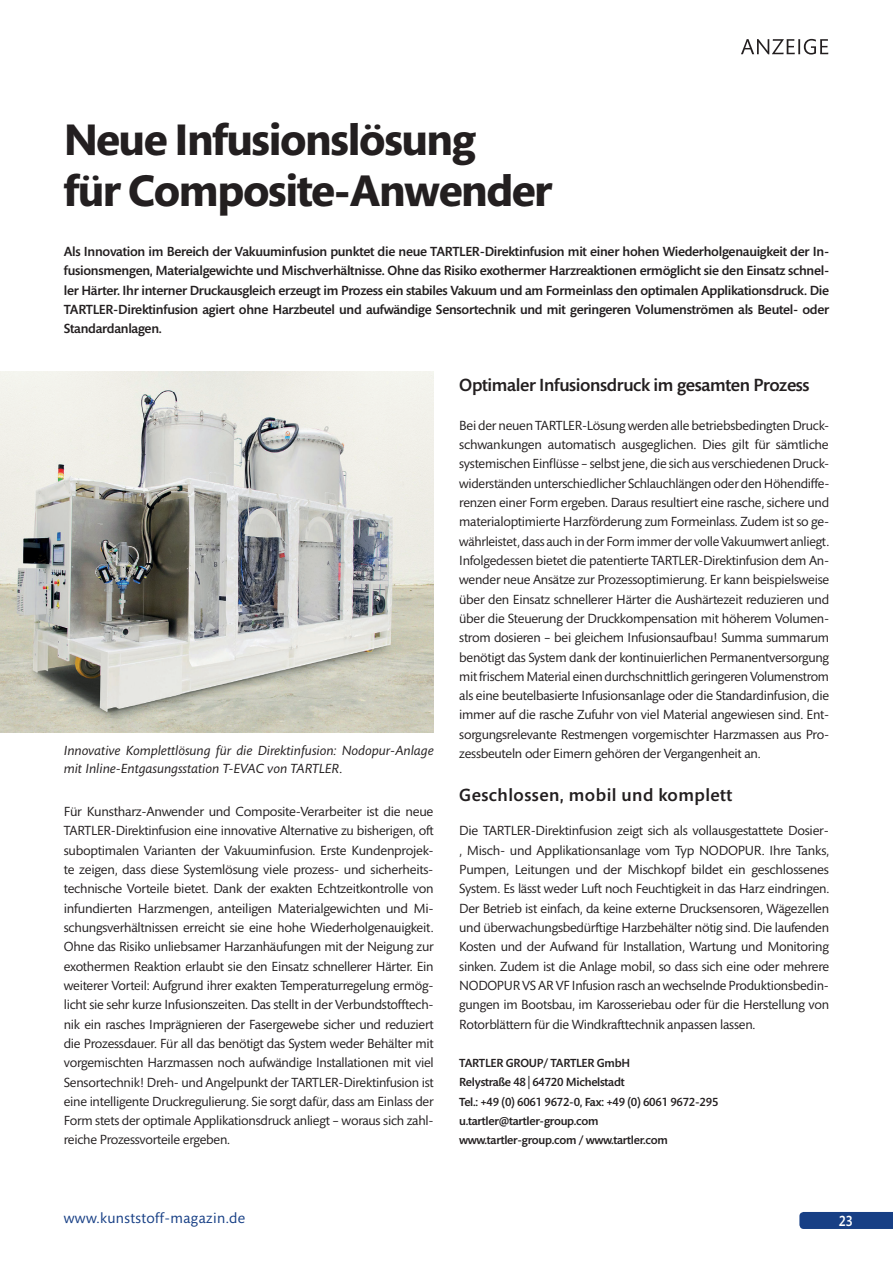
<style>
.page{position:relative;width:893px;height:1263px;background:#fff}
.page>*{position:absolute;margin:0;border:0;box-sizing:border-box;transform-origin:0 0}
.t1{font:700 45px/51px "Mundo Sans Pro";letter-spacing:-.03em;color:#231f20}
.t2{font:500 18px "Mundo Sans Pro";letter-spacing:-.02em;color:#231f20}
.t3{font:500 18px "Mundo Sans Pro";letter-spacing:.025em;color:#231f20}
.t4{font:15px "Mundo Sans Pro";letter-spacing:.025em;color:#173f85}
.t5{font:500 15px "Mundo Sans Pro";color:#fff;scale:.88 1}
.t6{font:13.5px/19.4px "Mundo Sans Pro";letter-spacing:-.02em;color:#231f20;text-align:justify}
.t7{font:500 13.5px/19.4px "Mundo Sans Pro";letter-spacing:-.02em;color:#231f20;text-align:justify}
.t8{font:italic 13.5px/18px "Mundo Sans Pro";color:#231f20}
.t9{font:500 12px/19.4px "Mundo Sans Pro";letter-spacing:-.02em;color:#231f20}
</style>
<div class="page">
<div style="left:799px;top:1212px;width:94px;height:17px;background:#173f85"></div>
<svg style="left:741px;top:39px;width:87px;height:16px"></svg>
<img style="left:0;top:372px;width:434px;height:361px">
<h1 class="t1" style="left:64px;top:115px;width:490px">Neue Infusionslösung<br>für Composite-Anwender</h1>
<p class="t7" style="left:64px;top:242px;width:767px">Als Innovation im Bereich der Vakuuminfusion punktet die neue TARTLER-Direktinfusion mit einer hohen Wiederholgenauigkeit der In&shy;fusionsmengen, Materialgewichte und Mischverhältnisse. Ohne das Risiko exothermer Harzreaktionen ermöglicht sie den Einsatz schnel&shy;ler Härter. Ihr interner Druckausgleich erzeugt im Prozess ein stabiles Vakuum und am Formeinlass den optimalen Applikationsdruck. Die TARTLER-Direktinfusion agiert ohne Harzbeutel und aufwändige Sensortechnik und mit geringeren Volumenströmen als Beutel- oder Standardanlagen.</p>
<p class="t8" style="left:64px;top:742px;width:371px">Innovative Komplettlösung für die Direktinfusion: Nodopur-Anlage mit Inline-Entgasungsstation T-EVAC von TARTLER.</p>
<p class="t6" style="left:64px;top:802px;width:372px">Für Kunstharz-Anwender und Composite-Verarbeiter ist die neue TARTLER-Direktinfusion eine innovative Alternative zu bisherigen, oft suboptimalen Varianten der Vakuuminfusion. Erste Kundenprojek&shy;te zeigen, dass diese Systemlösung viele prozess- und sicherheits&shy;technische Vorteile bietet. Dank der exakten Echtzeitkontrolle von infundierten Harzmengen, anteiligen Materialgewichten und Mi&shy;schungsverhältnissen erreicht sie eine hohe Wiederholgenauigkeit.<br>Ohne das Risiko unliebsamer Harzanhäufungen mit der Neigung zur exothermen Reaktion erlaubt sie den Einsatz schnellerer Härter. Ein weiterer Vorteil: Aufgrund ihrer exakten Temperaturregelung ermög&shy;licht sie sehr kurze Infusionszeiten. Das stellt in der Verbundstofftech&shy;nik ein rasches Imprägnieren der Fasergewebe sicher und reduziert die Prozessdauer. Für all das benötigt das System weder Behälter mit vorgemischten Harzmassen noch aufwändige Installationen mit viel Sensortechnik! Dreh- und Angelpunkt der TARTLER-Direktinfusion ist eine intelligente Druckregulierung. Sie sorgt dafür, dass am Einlass der Form stets der optimale Applikationsdruck anliegt – woraus sich zahl&shy;reiche Prozessvorteile ergeben.</p>
<h2 class="t2" style="left:459px;top:375px;width:352px">Optimaler Infusionsdruck im gesamten Prozess</h2>
<p class="t6" style="left:459px;top:416px;width:372px">Bei der neuen TARTLER-Lösung werden alle betriebsbedingten Druck&shy;schwankungen automatisch ausgeglichen. Dies gilt für sämtliche systemischen Einflüsse – selbst jene, die sich aus verschiedenen Druck&shy;widerständen unterschiedlicher Schlauchlängen oder den Höhendiffe&shy;renzen einer Form ergeben. Daraus resultiert eine rasche, sichere und materialoptimierte Harzförderung zum Formeinlass. Zudem ist so ge&shy;währleistet, dass auch in der Form immer der volle Vakuumwert anliegt.<br>Infolgedessen bietet die patentierte TARTLER-Direktinfusion dem An&shy;wender neue Ansätze zur Prozessoptimierung. Er kann beispielsweise über den Einsatz schnellerer Härter die Aushärtezeit reduzieren und über die Steuerung der Druckkompensation mit höherem Volumen&shy;strom dosieren – bei gleichem Infusionsaufbau! Summa summarum benötigt das System dank der kontinuierlichen Permanentversorgung mit frischem Material einen durchschnittlich geringeren Volumenstrom als eine beutelbasierte Infusionsanlage oder die Standardinfusion, die immer auf die rasche Zufuhr von viel Material angewiesen sind. Ent&shy;sorgungsrelevante Restmengen vorgemischter Harzmassen aus Pro&shy;zessbeuteln oder Eimern gehören der Vergangenheit an.</p>
<h2 class="t3" style="left:459px;top:784px;width:274px">Geschlossen, mobil und komplett</h2>
<p class="t6" style="left:459px;top:821px;width:371px">Die TARTLER-Direktinfusion zeigt sich als vollausgestattete Dosier-, Misch- und Applikationsanlage vom Typ Nodop</p>
<p class="t6" style="left:459px;top:840px;width:371px;text-indent:286px">ur. Ihre Tanks, Pumpen, Leitungen und der Mischkopf bildet ein geschlossenes System. Es lässt weder Luft noch Feuchtigkeit in das Harz eindringen.<br>Der Betrieb ist einfach, da keine externe Drucksensoren, Wägezellen und überwachungsbedürftige Harzbehälter nötig sind. Die laufenden Kosten und der Aufwand für Installation, Wartung und Monitoring sinken. Zudem ist die Anlage mobil, so dass sich eine oder mehrere Nodop</p>
<p class="t6" style="left:459px;top:976px;width:371px;text-indent:45px">ur VS AR VF Infusion rasch an wechselnde Produktionsbedin&shy;gungen im Bootsbau, im Karosseriebau oder für die Herstellung von Rotorblättern für die Windkrafttechnik anpassen lassen.</p>
<p class="t9" style="left:459px;top:1053px;width:261px">TARTLER GROUP/ TARTLER GmbH<br>Relystraße 48 | 64720 Michelstadt<br>Tel.: +49 (0) 6061 9672-0, Fax: +49 (0) 6061 9672-295 u.tartler@tartler-group.com www.tartler-group.com / www.tartler.com</p>
<p class="t4" style="left:64px;top:1209px;width:183px">www.kunststoff-magazin.de</p>
<p class="t5" style="left:839px;top:1212px;width:18px">23</p>
</div>
